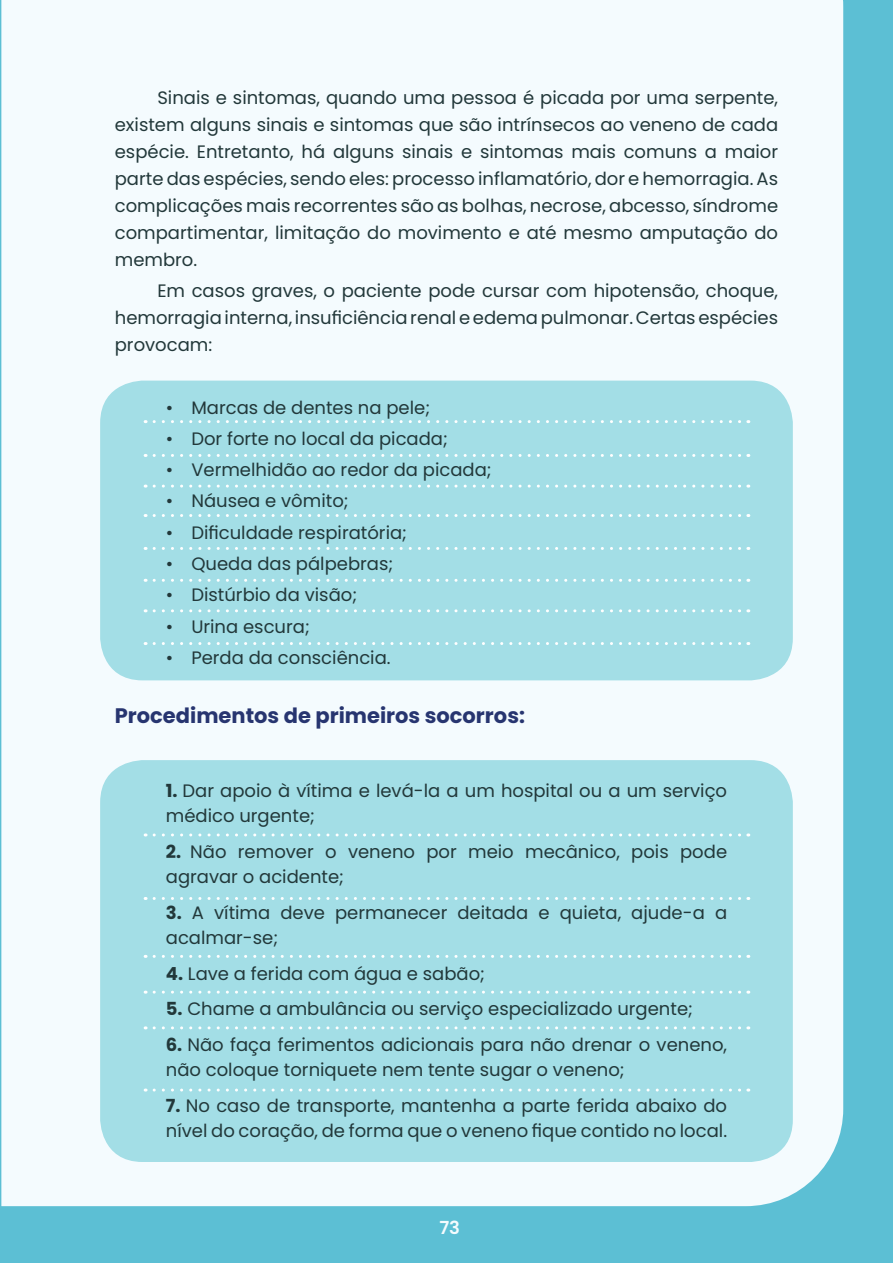
<style>
.page{position:relative;width:893px;height:1263px;background:#5cbfd4}
.page>*{position:absolute;margin:0;border:0;box-sizing:border-box;transform-origin:0 0}
.t1{font:700 21px "Poppins";color:#273570}
.t2{font:18px/27px "Poppins";color:#22383a}
.t3{font:600 18px "Poppins";color:#f4fbfe}
.s1{font-weight:700}
</style>
<div class="page">
<div style="left:1px;top:0;width:842px;height:1206px;background:#f4fbfe"></div>
<div style="left:100px;top:381px;width:693px;height:299px;background:#a3dee6;border-radius:43px"></div>
<div style="left:100px;top:760px;width:693px;height:402px;background:#a3dee6;border-radius:43px"></div>
<svg style="left:154px;top:420px;width:595px;height:3px"></svg>
<svg style="left:154px;top:454px;width:595px;height:3px"></svg>
<svg style="left:154px;top:485px;width:595px;height:3px"></svg>
<svg style="left:154px;top:514px;width:595px;height:3px"></svg>
<svg style="left:154px;top:547px;width:595px;height:3px"></svg>
<svg style="left:154px;top:579px;width:595px;height:3px"></svg>
<svg style="left:154px;top:609px;width:595px;height:3px"></svg>
<svg style="left:154px;top:642px;width:595px;height:3px"></svg>
<svg style="left:154px;top:833px;width:595px;height:3px"></svg>
<svg style="left:154px;top:897px;width:595px;height:3px"></svg>
<svg style="left:154px;top:955px;width:595px;height:3px"></svg>
<svg style="left:154px;top:991px;width:595px;height:3px"></svg>
<svg style="left:154px;top:1026px;width:595px;height:3px"></svg>
<svg style="left:154px;top:1088px;width:595px;height:3px"></svg>
<p class="t2" style="left:115px;top:84px;width:665px;text-align:justify;text-indent:43px">Sinais e sintomas, quando uma pessoa é picada por uma serpente, existem alguns sinais e sintomas que são intrínsecos ao veneno de cada espécie. Entretanto, há alguns sinais e sintomas mais comuns a maior parte das espécies, sendo eles: processo inflamatório, dor e hemorragia. As complicações mais recorrentes são as bolhas, necrose, abcesso, síndrome compartimentar, limitação do movimento e até mesmo amputação do membro.</p>
<p class="t2" style="left:115px;top:277px;width:665px;text-align:justify;text-indent:43px">Em casos graves, o paciente pode cursar com hipotensão, choque, hemorragia interna, insuficiência renal e edema pulmonar. Certas espécies provocam:</p>
<p class="t2" style="left:166px;top:394px;width:266px">• Marcas de dentes na pele;</p>
<p class="t2" style="left:166px;top:425px;width:283px">• Dor forte no local da picada;</p>
<p class="t2" style="left:166px;top:456px;width:327px">• Vermelhidão ao redor da picada;</p>
<p class="t2" style="left:166px;top:488px;width:184px">• Náusea e vômito;</p>
<p class="t2" style="left:166px;top:519px;width:243px">• Dificuldade respiratória;</p>
<p class="t2" style="left:166px;top:550px;width:229px">• Queda das pálpebras;</p>
<p class="t2" style="left:166px;top:581px;width:193px">• Distúrbio da visão;</p>
<p class="t2" style="left:166px;top:613px;width:145px">• Urina escura;</p>
<p class="t2" style="left:166px;top:644px;width:226px">• Perda da consciência.</p>
<p class="t1" style="left:115px;top:704px;width:412px">Procedimentos de primeiros socorros:</p>
<p class="t2" style="left:166px;top:778px;width:563px;line-height:25.5px"><span class="s1">1.</span> Dar apoio à vítima e levá-la a um hospital ou a um serviço médico urgente;</p>
<p class="t2" style="left:166px;top:839px;width:563px;line-height:25.5px"><span class="s1">2.</span> Não remover o veneno por meio mecânico, pois pode agravar o acidente;</p>
<p class="t2" style="left:166px;top:900px;width:563px;line-height:25.5px"><span class="s1">3.</span> A vítima deve permanecer deitada e quieta, ajude-a a acalmar-se;</p>
<p class="t2" style="left:166px;top:960px;width:321px"><span class="s1">4.</span> Lave a ferida com água e sabão;</p>
<p class="t2" style="left:166px;top:996px;width:529px"><span class="s1">5.</span> Chame a ambulância ou serviço especializado urgente;</p>
<p class="t2" style="left:166px;top:1032px;width:563px;line-height:25.5px"><span class="s1">6.</span> Não faça ferimentos adicionais para não drenar o veneno, não coloque torniquete nem tente sugar o veneno;</p>
<p class="t2" style="left:166px;top:1093px;width:563px;line-height:25.5px"><span class="s1">7.</span> No caso de transporte, mantenha a parte ferida abaixo do nível do coração, de forma que o veneno fique contido no local.</p>
<p class="t3" style="left:439px;top:1217px;width:22px">73</p>
</div>
